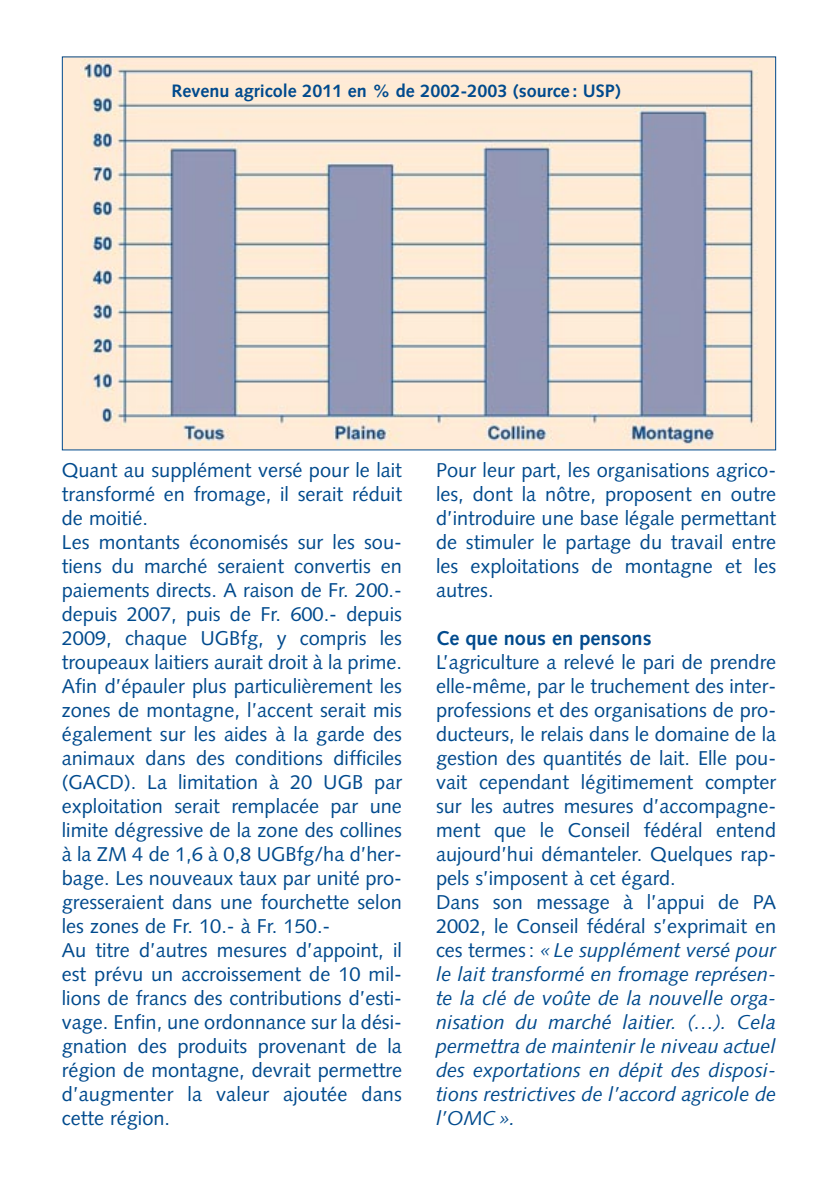
<style>
.page{position:relative;width:840px;height:1190px;background:#fff}
.page>*{position:absolute;margin:0;border:0;box-sizing:border-box;transform-origin:0 0}
.t1{font:20px/24px "Syntax";color:#004a8d}
.t2{font:700 20px "Syntax";color:#004a8d}
.t3{font:700 18px "Syntax";color:#004a8d}
.s1{font-style:italic}
</style>
<div class="page">
<div style="left:62px;top:57px;width:714px;height:393px;background:#ffebd6"></div>
<img style="left:81px;top:60px;width:677px;height:385px">
<p class="t3" style="left:171px;top:84px;width:451px">Revenu agricole 2011 en % de 2002-2003 (source : USP)</p>
<p class="t1" style="left:62px;top:460px;width:342px">Quant au supplément versé pour le lait transformé en fromage, il serait réduit de moitié.<br>Les montants économisés sur les sou&shy;tiens du marché seraient convertis en paiements directs. A raison de Fr. 200.- depuis 2007, puis de Fr. 600.- depuis 2009, chaque UGBfg, y compris les troupeaux laitiers aurait droit à la prime.<br>Afin d’épauler plus particulièrement les zones de montagne, l’accent serait mis également sur les aides à la garde des animaux dans des conditions difficiles (GACD). La limitation à 20 UGB par exploitation serait remplacée par une limite dégressive de la zone des collines à la ZM 4 de 1,6 à 0,8 UGBfg/ha d’her&shy;bage. Les nouveaux taux par unité pro&shy;gresseraient dans une fourchette selon les zones de Fr. 10.- à Fr. 150.-<br>Au titre d’autres mesures d’appoint, il est prévu un accroissement de 10 mil&shy;lions de francs des contributions d’esti&shy;vage. Enfin, une ordonnance sur la dési&shy;gnation des produits provenant de la région de montagne, devrait permettre d’augmenter la valeur ajoutée dans cette région.</p>
<p class="t1" style="left:436px;top:460px;width:342px;text-align:justify">Pour leur part, les organisations agrico&shy;les, dont la nôtre, proposent en outre d’introduire une base légale permettant de stimuler le partage du travail entre les exploitations de montagne et les autres.</p>
<p class="t2" style="left:436px;top:630px;width:217px">Ce que nous en pensons</p>
<p class="t1" style="left:436px;top:652px;width:342px">L’agriculture a relevé le pari de prendre elle-même, par le truchement des inter&shy;professions et des organisations de pro&shy;ducteurs, le relais dans le domaine de la gestion des quantités de lait. Elle pou&shy;vait cependant légitimement compter sur les autres mesures d’accompagne&shy;ment que le Conseil fédéral entend aujourd’hui démanteler. Quelques rap&shy;pels s’imposent à cet égard.<br>Dans son message à l’appui de PA 2002, le Conseil fédéral s’exprimait en ces termes : <span class="s1">«Le supplément versé pour le lait transformé en fromage représen&shy;te la clé de voûte de la nouvelle orga&shy;nisation du marché laitier. (…). Cela permettra de maintenir le niveau actuel des exportations en dépit des disposi&shy;tions restrictives de l’accord agricole de l’OMC ».</span></p>
</div>
